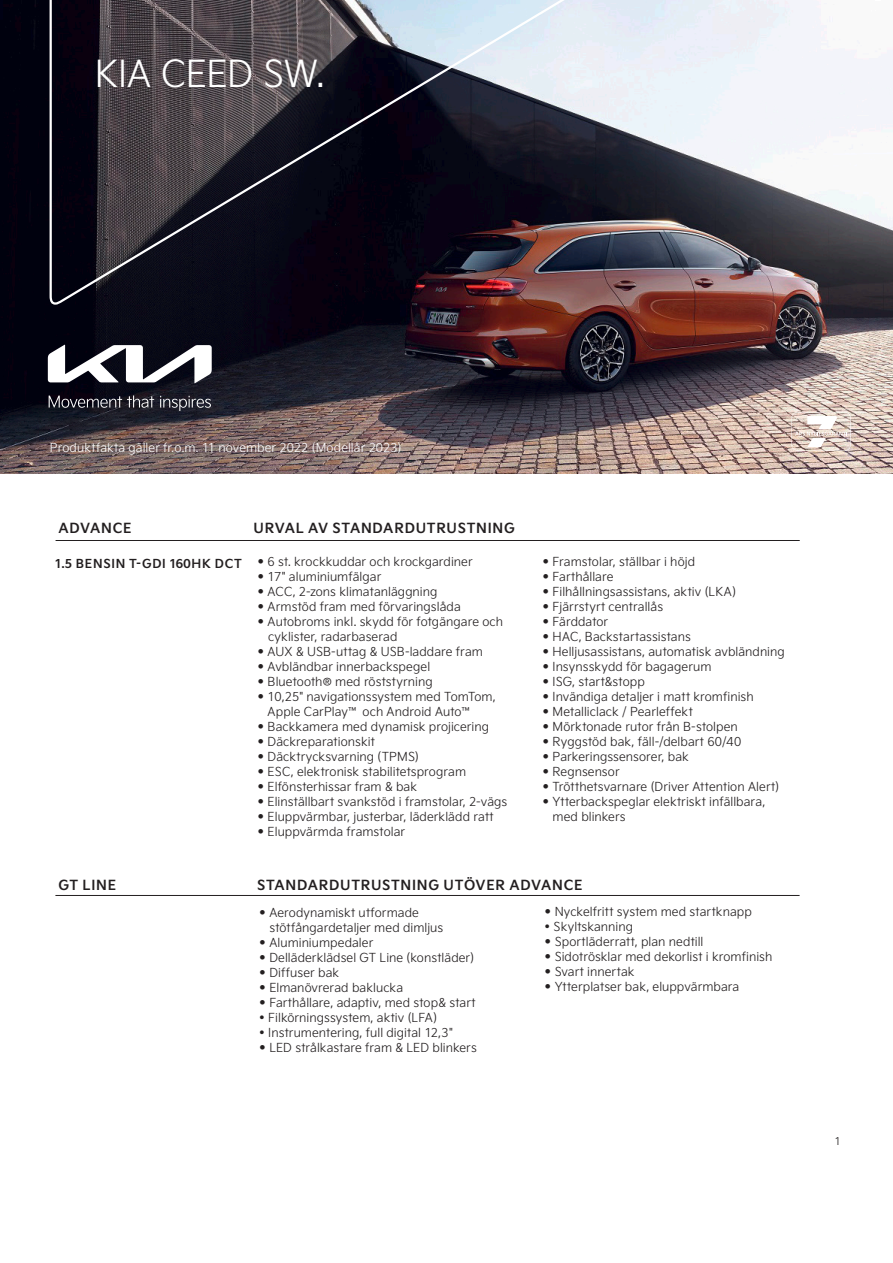
<style>
.page{position:relative;width:893px;height:1263px;background:#fff}
.page>*{position:absolute;margin:0;border:0;box-sizing:border-box;transform-origin:0 0}
.text_utrustning{font:300 36px "Kia Signature Sweden";letter-spacing:-.01em;color:#fff}
.t1{font:700 13.5px "Kia Signature Sweden";letter-spacing:.055em;color:#231f20}
.text_utrustning-2{font:300 12px/15px "Kia Signature Sweden";letter-spacing:.005em;color:#231f20}
.t2{font:300 12px "Kia Signature Sweden";letter-spacing:.005em;color:#fff}
.t3{font:700 12px "Kia Signature Sweden";letter-spacing:.06em;color:#231f20}
.t4{font:300 10.5px "Kia Signature Sweden";color:#231f20}
.s1{font-weight:700}
</style>
<div class="page">
<img style="left:0;top:0;width:893px;height:473px">
<hr style="left:56px;top:540px;width:744px;height:1px;background:#231f20">
<hr style="left:55px;top:895px;width:745px;height:1px;background:#231f20">
<svg style="left:48px;top:0;width:806px;height:306px;background:#5e5a63"></svg>
<svg style="left:48px;top:345px;width:164px;height:38px"></svg>
<svg style="left:49px;top:395px;width:105px;height:13px"></svg>
<svg style="left:160px;top:396px;width:51px;height:15px"></svg>
<svg style="left:792px;top:412px;width:58px;height:38px"></svg>
<p class="text_utrustning" style="left:95px;top:48px;width:231px">KIA CEED SW.</p>
<p class="t2" style="left:50px;top:439px;width:353px">Produktfakta gäller fr.o.m. 11 november 2022 (Modellår 2023)</p>
<p class="t1" style="left:58px;top:517px;width:75px">ADVANCE</p>
<p class="t1" style="left:253px;top:517px;width:263px">URVAL AV STANDARDUTRUSTNING</p>
<p class="t3" style="left:55px;top:554px;width:189px">1.5 BENSIN T-GDI 160HK DCT</p>
<p class="text_utrustning-2" style="left:258px;top:553px;width:217px"><span class="s1">•</span> 6 st. krockkuddar och krockgardiner</p>
<p class="text_utrustning-2" style="left:258px;top:568px;width:125px"><span class="s1">•</span> 17" aluminiumfälgar</p>
<p class="text_utrustning-2" style="left:258px;top:583px;width:181px"><span class="s1">•</span> ACC, 2-zons klimatanläggning</p>
<p class="text_utrustning-2" style="left:258px;top:598px;width:205px"><span class="s1">•</span> Armstöd fram med förvaringslåda</p>
<p class="text_utrustning-2" style="left:268px;top:613px;width:236px;text-indent:-11px"><span class="s1">•</span> Autobroms inkl. skydd för fotgängare och cyklister, radarbaserad</p>
<p class="text_utrustning-2" style="left:258px;top:643px;width:227px"><span class="s1">•</span> AUX &amp; USB-uttag &amp; USB-laddare fram</p>
<p class="text_utrustning-2" style="left:258px;top:658px;width:174px"><span class="s1">•</span> Avbländbar innerbackspegel</p>
<p class="text_utrustning-2" style="left:258px;top:673px;width:177px"><span class="s1">•</span> Bluetooth® med röststyrning</p>
<p class="text_utrustning-2" style="left:258px;top:688px;width:240px"><span class="s1">•</span> 10,25" navigationssystem med TomTom,</p>
<p class="text_utrustning-2" style="left:268px;top:703px;width:206px">Apple CarPlay™ och Android Auto™</p>
<p class="text_utrustning-2" style="left:258px;top:718px;width:233px"><span class="s1">•</span> Backkamera med dynamisk projicering</p>
<p class="text_utrustning-2" style="left:258px;top:733px;width:119px"><span class="s1">•</span> Däckreparationskit</p>
<p class="text_utrustning-2" style="left:258px;top:748px;width:163px"><span class="s1">•</span> Däcktrycksvarning (TPMS)</p>
<p class="text_utrustning-2" style="left:258px;top:763px;width:210px"><span class="s1">•</span> ESC, elektronisk stabilitetsprogram</p>
<p class="text_utrustning-2" style="left:258px;top:778px;width:161px"><span class="s1">•</span> Elfönsterhissar fram &amp; bak</p>
<p class="text_utrustning-2" style="left:258px;top:793px;width:251px"><span class="s1">•</span> Elinställbart svankstöd i framstolar, 2-vägs</p>
<p class="text_utrustning-2" style="left:258px;top:808px;width:238px"><span class="s1">•</span> Eluppvärmbar, justerbar, läderklädd ratt</p>
<p class="text_utrustning-2" style="left:258px;top:823px;width:149px"><span class="s1">•</span> Eluppvärmda framstolar</p>
<p class="text_utrustning-2" style="left:542px;top:553px;width:154px"><span class="s1">•</span> Framstolar, ställbar i höjd</p>
<p class="text_utrustning-2" style="left:542px;top:568px;width:72px"><span class="s1">•</span> Farthållare</p>
<p class="text_utrustning-2" style="left:542px;top:583px;width:195px"><span class="s1">•</span> Filhållningsassistans, aktiv (LKA)</p>
<p class="text_utrustning-2" style="left:542px;top:598px;width:122px"><span class="s1">•</span> Fjärrstyrt centrallås</p>
<p class="text_utrustning-2" style="left:542px;top:613px;width:67px"><span class="s1">•</span> Färddator</p>
<p class="text_utrustning-2" style="left:542px;top:628px;width:150px"><span class="s1">•</span> HAC, Backstartassistans</p>
<p class="text_utrustning-2" style="left:542px;top:643px;width:244px"><span class="s1">•</span> Helljusassistans, automatisk avbländning</p>
<p class="text_utrustning-2" style="left:542px;top:658px;width:171px"><span class="s1">•</span> Insynsskydd för bagagerum</p>
<p class="text_utrustning-2" style="left:542px;top:673px;width:104px"><span class="s1">•</span> ISG, start&amp;stopp</p>
<p class="text_utrustning-2" style="left:542px;top:688px;width:213px"><span class="s1">•</span> Invändiga detaljer i matt kromfinish</p>
<p class="text_utrustning-2" style="left:542px;top:703px;width:152px"><span class="s1">•</span> Metalliclack / Pearleffekt</p>
<p class="text_utrustning-2" style="left:542px;top:718px;width:197px"><span class="s1">•</span> Mörktonade rutor från B-stolpen</p>
<p class="text_utrustning-2" style="left:542px;top:733px;width:200px"><span class="s1">•</span> Ryggstöd bak, fäll-/delbart 60/40</p>
<p class="text_utrustning-2" style="left:542px;top:748px;width:148px"><span class="s1">•</span> Parkeringssensorer, bak</p>
<p class="text_utrustning-2" style="left:542px;top:763px;width:79px"><span class="s1">•</span> Regnsensor</p>
<p class="text_utrustning-2" style="left:542px;top:778px;width:238px"><span class="s1">•</span> Trötthetsvarnare (Driver Attention Alert)</p>
<p class="text_utrustning-2" style="left:542px;top:793px;width:224px"><span class="s1">•</span> Ytterbackspeglar elektriskt infällbara,</p>
<p class="text_utrustning-2" style="left:552px;top:808px;width:75px">med blinkers</p>
<p class="t1" style="left:58px;top:875px;width:59px">GT LINE</p>
<p class="t1" style="left:257px;top:875px;width:327px">STANDARDUTRUSTNING UTÖVER ADVANCE</p>
<p class="text_utrustning-2" style="left:259px;top:905px;width:161px"><span class="s1">•</span> Aerodynamiskt utformade</p>
<p class="text_utrustning-2" style="left:269px;top:920px;width:175px">stötfångardetaljer med dimljus</p>
<p class="text_utrustning-2" style="left:259px;top:935px;width:116px"><span class="s1">•</span> Aluminiumpedaler</p>
<p class="text_utrustning-2" style="left:259px;top:950px;width:216px"><span class="s1">•</span> Delläderklädsel GT Line (konstläder)</p>
<p class="text_utrustning-2" style="left:259px;top:965px;width:81px"><span class="s1">•</span> Diffuser bak</p>
<p class="text_utrustning-2" style="left:259px;top:980px;width:145px"><span class="s1">•</span> Elmanövrerad baklucka</p>
<p class="text_utrustning-2" style="left:259px;top:995px;width:218px"><span class="s1">•</span> Farthållare, adaptiv, med stop&amp; start</p>
<p class="text_utrustning-2" style="left:259px;top:1010px;width:179px">• Filkörningssystem, aktiv (LFA)</p>
<p class="text_utrustning-2" style="left:259px;top:1025px;width:195px">• Instrumentering, full digital 12,3"</p>
<p class="text_utrustning-2" style="left:259px;top:1040px;width:219px"><span class="s1">•</span> LED strålkastare fram &amp; LED blinkers</p>
<p class="text_utrustning-2" style="left:545px;top:904px;width:209px"><span class="s1">•</span> Nyckelfritt system med startknapp</p>
<p class="text_utrustning-2" style="left:545px;top:919px;width:90px">• Skyltskanning</p>
<p class="text_utrustning-2" style="left:545px;top:934px;width:160px"><span class="s1">•</span> Sportläderratt, plan nedtill</p>
<p class="text_utrustning-2" style="left:545px;top:949px;width:229px"><span class="s1">•</span> Sidotrösklar med dekorlist i kromfinish</p>
<p class="text_utrustning-2" style="left:545px;top:964px;width:91px"><span class="s1">•</span> Svart innertak</p>
<p class="text_utrustning-2" style="left:545px;top:979px;width:196px"><span class="s1">•</span> Ytterplatser bak, eluppvärmbara</p>
<p class="t4" style="left:834px;top:1133px;width:8px">1</p>
</div>
